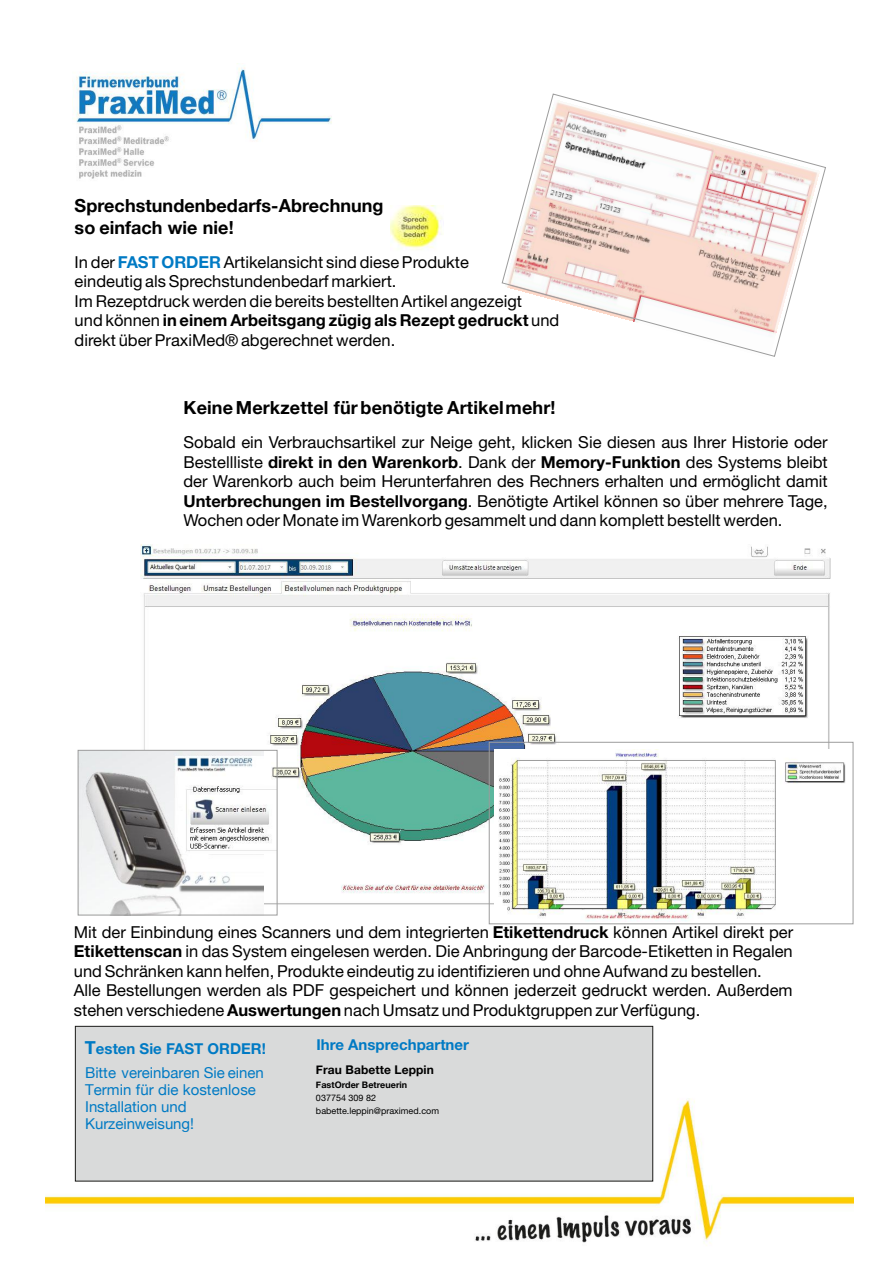
<style>
.page{position:relative;width:894px;height:1263px;background:#fff}
.page>*{position:absolute;margin:0;border:0;box-sizing:border-box;transform-origin:0 0}
.t1{font:700 18px/21.5px "Helvetica Neue";letter-spacing:.005em;color:#000}
.t2{font:16.5px/19.5px "Helvetica Neue LT Std";color:#000}
.t3{font:15px/17px "Helvetica Neue";letter-spacing:-.005em;color:#007ac4}
.t4{font:700 15px "Helvetica Neue LT Std";color:#007ac4}
.t5{font:700 12px "Helvetica Neue";letter-spacing:.005em;color:#000}
.t6{font:9px "Helvetica Neue LT Std";color:#000}
.t7{font:700 9px "Helvetica Neue";letter-spacing:.005em;color:#000}
.t8{font:9px "Helvetica Neue";color:#000}
.s1{font-weight:700;color:#007ac4}
.s2{font-weight:700}
.s3{font-size:18px}
</style>
<div class="page">
<img style="left:141px;top:544px;width:690px;height:364px">
<img style="left:46px;top:1081px;width:807px;height:165px">
<svg style="left:501px;top:93px;width:325px;height:264px"></svg>
<div style="left:75px;top:1026px;width:578px;height:155px;background:#d9dada;border:1px solid #1a1a18"></div>
<img style="left:390px;top:205px;width:53px;height:45px">
<img style="left:494px;top:750px;width:352px;height:172px">
<div style="left:488px;top:742px;width:365px;height:182px;border:1px solid #9c9c9c"></div>
<img style="left:73px;top:67px;width:259px;height:112px">
<img style="left:80px;top:752px;width:183px;height:161px">
<img style="left:185px;top:786px;width:97px;height:67px">
<div style="left:78px;top:750px;width:199px;height:165px;border:1px solid #9c9c9c"></div>
<p class="t1" style="left:75px;top:195px;width:310px">Sprechstundenbedarfs-Abrechnung so einfach wie nie!</p>
<p class="t2" style="left:75px;top:255px;width:486px">In der <span class="s1">FAST ORDER</span> Artikelansicht sind diese Produkte<br>eindeutig als Sprechstundenbedarf markiert.<br>Im Rezeptdruck werden die bereits bestellten Artikel angezeigt<br>und können <span class="s2">in einem Arbeitsgang zügig als Rezept gedruckt</span> und direkt über PraxiMed® abgerechnet werden.</p>
<p class="t1" style="left:183px;top:397px;width:373px">Keine Merkzettel fürbenötigte Artikelmehr!</p>
<p class="t2" style="left:183px;top:435px;width:645px;text-align:justify">Sobald ein Verbrauchsartikel zur Neige geht, klicken Sie diesen aus Ihrer Historie oder Bestellliste <span class="s2">direkt in den Warenkorb</span>. Dank der <span class="s2">Memory-Funktion</span> des Systems bleibt der Warenkorb auch beim Herunterfahren des Rechners erhalten und ermöglicht damit <span class="s2">Unterbrechungen im Bestellvorgang</span>. Benötigte Artikel können so über mehrere Tage, Wochen oder Monate im Warenkorb gesammelt und dann komplett bestellt werden.</p>
<p class="t2" style="left:74px;top:924px;width:720px">Mit der Einbindung eines Scanners und dem integrierten <span class="s2">Etikettendruck</span> können Artikel direkt per <span class="s2">Etikettenscan</span> in das System eingelesen werden. Die Anbringung der Barcode-Etiketten in Regalen und Schränken kann helfen, Produkte eindeutig zu identifizieren und ohne Aufwand zu bestellen.<br>Alle Bestellungen werden als PDF gespeichert und können jederzeit gedruckt werden. Außerdem stehen verschiedene <span class="s2">Auswertungen</span> nach Umsatz und Produktgruppen zur Verfügung.</p>
<p class="t4" style="left:85px;top:1043px;width:182px"><span class="s3">T</span>esten Sie FAST ORDER!</p>
<p class="t3" style="left:85px;top:1064px;width:180px">Bitte vereinbaren Sie einen<br>Termin für die kostenlose<br>Installation und<br>Kurzeinweisung!</p>
<p class="t4" style="left:316px;top:1039px;width:154px">Ihre Ansprechpartner</p>
<p class="t5" style="left:316px;top:1063px;width:119px">Frau Babette Leppin</p>
<p class="t7" style="left:316px;top:1080px;width:93px">FastOrder Betreuerin</p>
<p class="t8" style="left:316px;top:1092px;width:62px">037754 309 82</p>
<p class="t6" style="left:316px;top:1107px;width:124px">babette.leppin@praximed.com</p>
</div>
